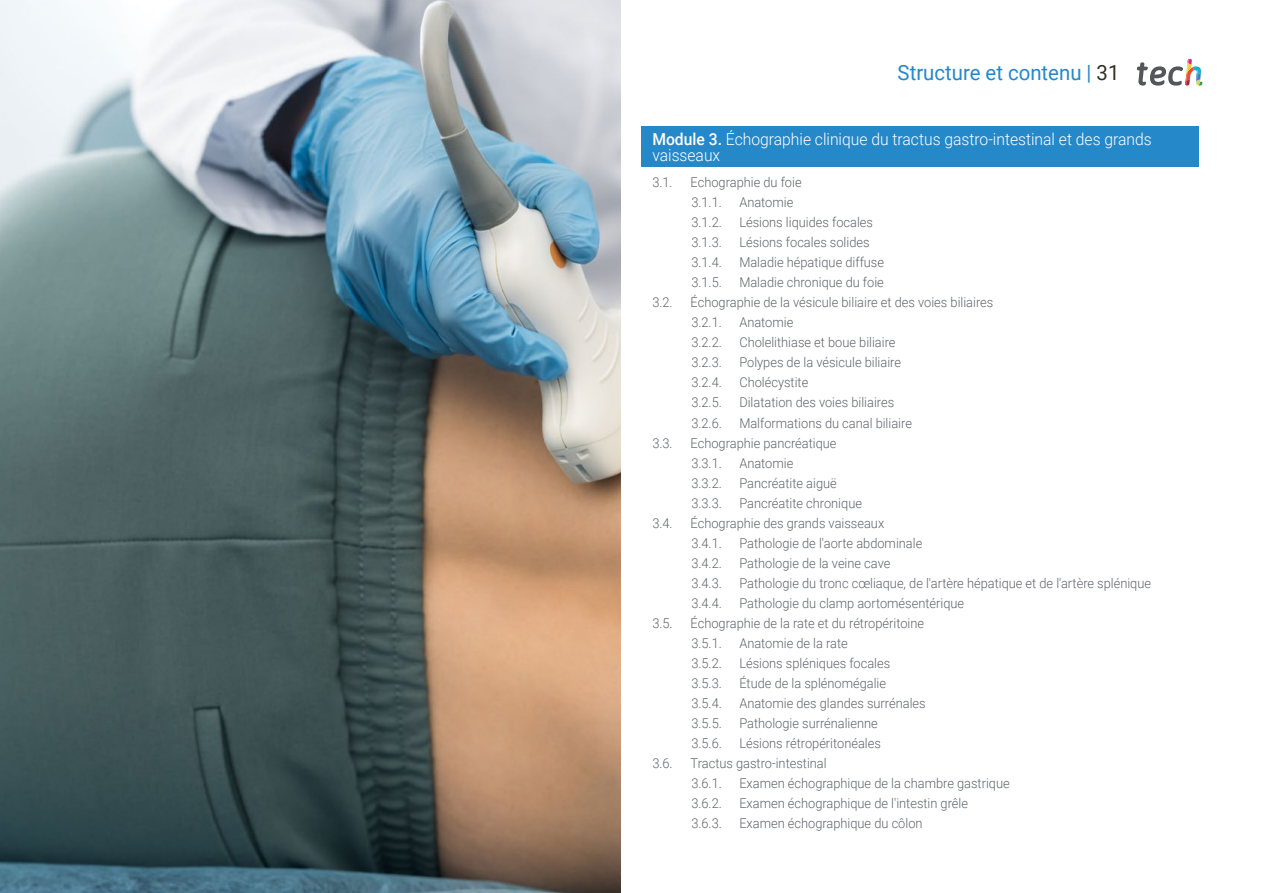
<style>
.page{position:relative;width:1263px;height:893px;background:#fff}
.page>*{position:absolute;margin:0;border:0;box-sizing:border-box;transform-origin:0 0}
.t1{font:21px "Roboto";color:#2488c9}
.t2{font:300 16.5px/15.8px "Roboto";color:#fff;scale:.95 1}
.t3{font:300 13.5px/20px "Roboto";color:#61646a;scale:.95 1}
.s1{color:#312e20}
.s2{font-weight:500}
</style>
<div class="page">
<img style="left:0;top:0;width:621px;height:893px">
<svg style="left:1137px;top:59px;width:65px;height:27px"></svg>
<div style="left:641px;top:126px;width:558px;height:41px;background:#2488c9"></div>
<h1 class="t1" style="left:898px;top:57px;width:223px">Structure et contenu | <span class="s1">31</span></h1>
<p class="t2" style="left:652px;top:131px;width:527px"><span class="s2">Module 3.</span> Échographie clinique du tractus gastro-intestinal et des grands vaisseaux</p>
<p class="t3" style="left:652px;top:172px;width:23px">3.1.</p>
<p class="t3" style="left:691px;top:172px;width:118px">Echographie du foie<br>3.1.1.</p>
<p class="t3" style="left:739px;top:192px;width:58px">Anatomie</p>
<p class="t3" style="left:691px;top:212px;width:34px">3.1.2.</p>
<p class="t3" style="left:739px;top:212px;width:142px">Lésions liquides focales</p>
<p class="t3" style="left:691px;top:232px;width:34px">3.1.3.</p>
<p class="t3" style="left:739px;top:232px;width:139px">Lésions focales solides</p>
<p class="t3" style="left:691px;top:252px;width:34px">3.1.4.</p>
<p class="t3" style="left:739px;top:252px;width:154px">Maladie hépatique diffuse</p>
<p class="t3" style="left:691px;top:272px;width:34px">3.1.5.</p>
<p class="t3" style="left:739px;top:272px;width:154px">Maladie chronique du foie</p>
<p class="t3" style="left:652px;top:292px;width:23px">3.2.</p>
<p class="t3" style="left:691px;top:292px;width:320px">Échographie de la vésicule biliaire et des voies biliaires<br>3.2.1.</p>
<p class="t3" style="left:739px;top:312px;width:58px">Anatomie</p>
<p class="t3" style="left:691px;top:332px;width:34px">3.2.2.</p>
<p class="t3" style="left:739px;top:332px;width:166px">Cholelithiase et boue biliaire</p>
<p class="t3" style="left:691px;top:352px;width:34px">3.2.3.</p>
<p class="t3" style="left:739px;top:352px;width:172px">Polypes de la vésicule biliaire</p>
<p class="t3" style="left:691px;top:372px;width:34px">3.2.4.</p>
<p class="t3" style="left:739px;top:372px;width:74px">Cholécystite</p>
<p class="t3" style="left:691px;top:392px;width:34px">3.2.5.</p>
<p class="t3" style="left:739px;top:392px;width:165px">Dilatation des voies biliaires</p>
<p class="t3" style="left:691px;top:412px;width:34px">3.2.6.</p>
<p class="t3" style="left:739px;top:412px;width:183px">Malformations du canal biliaire</p>
<p class="t3" style="left:652px;top:432px;width:23px">3.3.</p>
<p class="t3" style="left:691px;top:432px;width:155px">Echographie pancréatique<br>3.3.1.</p>
<p class="t3" style="left:739px;top:452px;width:58px">Anatomie</p>
<p class="t3" style="left:691px;top:472px;width:34px">3.3.2.</p>
<p class="t3" style="left:739px;top:472px;width:104px">Pancréatite aiguë</p>
<p class="t3" style="left:691px;top:492px;width:34px">3.3.3.</p>
<p class="t3" style="left:739px;top:492px;width:131px">Pancréatite chronique</p>
<p class="t3" style="left:652px;top:512px;width:23px">3.4.</p>
<p class="t3" style="left:691px;top:512px;width:205px">Échographie des grands vaisseaux<br>3.4.1.</p>
<p class="t3" style="left:739px;top:532px;width:194px">Pathologie de l'aorte abdominale</p>
<p class="t3" style="left:691px;top:552px;width:34px">3.4.2.</p>
<p class="t3" style="left:739px;top:552px;width:161px">Pathologie de la veine cave</p>
<p class="t3" style="left:691px;top:572px;width:34px">3.4.3.</p>
<p class="t3" style="left:739px;top:572px;width:435px">Pathologie du tronc cœliaque, de l'artère hépatique et de l'artère splénique</p>
<p class="t3" style="left:691px;top:592px;width:34px">3.4.4.</p>
<p class="t3" style="left:739px;top:592px;width:238px">Pathologie du clamp aortomésentérique</p>
<p class="t3" style="left:652px;top:612px;width:23px">3.5.</p>
<p class="t3" style="left:691px;top:612px;width:247px">Échographie de la rate et du rétropéritoine<br>3.5.1.</p>
<p class="t3" style="left:739px;top:632px;width:116px">Anatomie de la rate</p>
<p class="t3" style="left:691px;top:652px;width:34px">3.5.2.</p>
<p class="t3" style="left:739px;top:652px;width:160px">Lésions spléniques focales</p>
<p class="t3" style="left:691px;top:672px;width:34px">3.5.3.</p>
<p class="t3" style="left:739px;top:672px;width:156px">Étude de la splénomégalie</p>
<p class="t3" style="left:691px;top:692px;width:34px">3.5.4.</p>
<p class="t3" style="left:739px;top:692px;width:198px">Anatomie des glandes surrénales</p>
<p class="t3" style="left:691px;top:712px;width:34px">3.5.5.</p>
<p class="t3" style="left:739px;top:712px;width:147px">Pathologie surrénalienne</p>
<p class="t3" style="left:691px;top:732px;width:34px">3.5.6.</p>
<p class="t3" style="left:739px;top:732px;width:150px">Lésions rétropéritonéales</p>
<p class="t3" style="left:652px;top:752px;width:23px">3.6.</p>
<p class="t3" style="left:691px;top:752px;width:145px">Tractus gastro-intestinal<br>3.6.1.</p>
<p class="t3" style="left:739px;top:772px;width:286px">Examen échographique de la chambre gastrique</p>
<p class="t3" style="left:691px;top:792px;width:34px">3.6.2.</p>
<p class="t3" style="left:739px;top:792px;width:242px">Examen échographique de l'intestin grêle</p>
<p class="t3" style="left:691px;top:812px;width:34px">3.6.3.</p>
<p class="t3" style="left:739px;top:812px;width:194px">Examen échographique du côlon</p>
</div>
